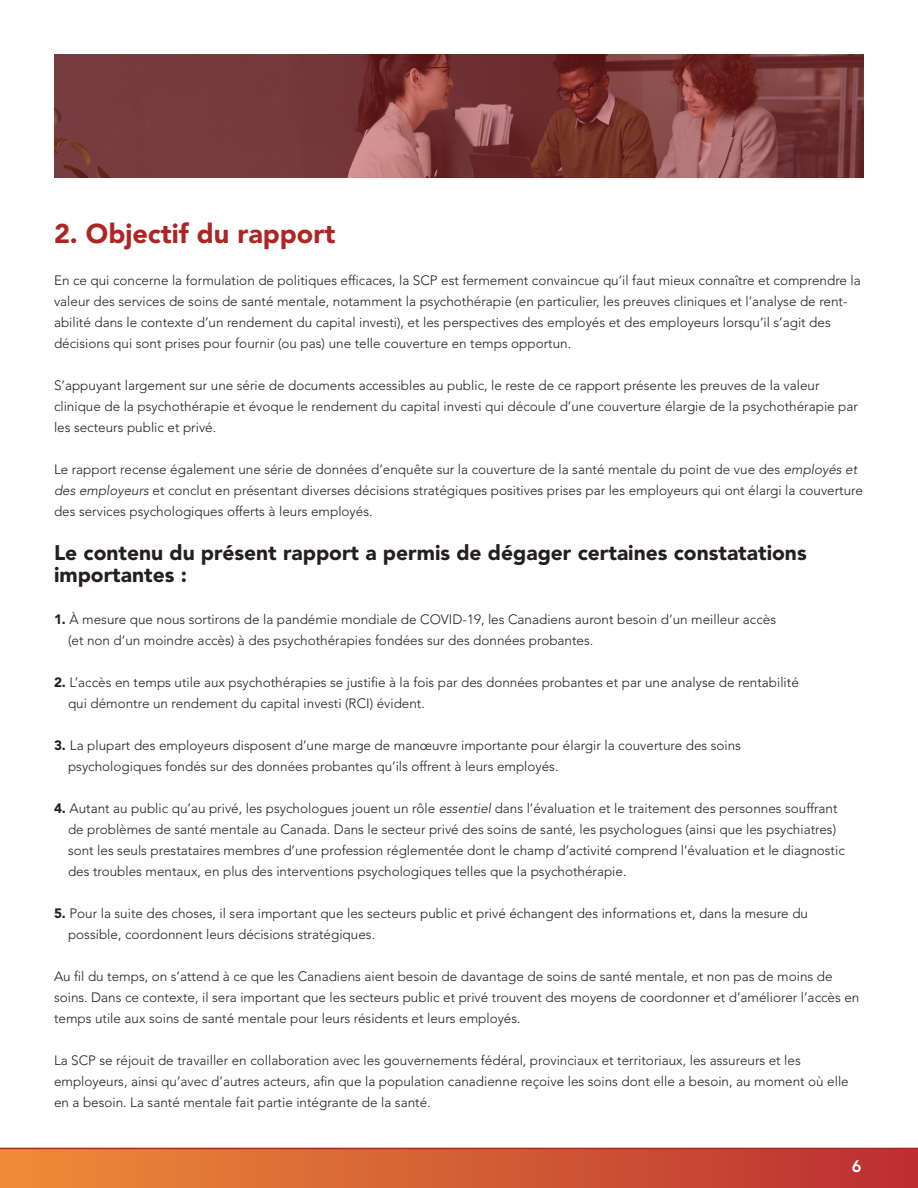
<style>
.page{position:relative;width:918px;height:1188px;background:#fff}
.page>*{position:absolute;margin:0;border:0;box-sizing:border-box;transform-origin:0 0}
.t1{font:900 27px "Avenir LT Std";color:#ae2525}
.t2{font:900 21px/22.5px "Avenir LT Std";color:#231f20}
.Page_Number{font:800 16.5px "Avenir LT Std";color:#fff}
.t3{font:300 13.5px/21px "Avenir LT Std";color:#231f20}
.s1{font-style:italic}
.s2{font-weight:900}
</style>
<div class="page">
<div style="left:0;top:1149px;width:918px;height:39px;background:linear-gradient(to right,#ee8d38,#bb2f32)"></div>
<hr style="left:0;top:1148px;width:918px;height:1px;background:#ae2525">
<svg style="left:54px;top:54px;width:810px;height:123px;background:#7c3d3d"></svg>
<h2 class="t1" style="left:54px;top:217px;width:283px">2. Objectif du rapport</h2>
<p class="t3" style="left:54px;top:270px;width:808px">En ce qui concerne la formulation de politiques efficaces, la SCP est fermement convaincue qu’il faut mieux connaître et comprendre la valeur des services de soins de santé mentale, notamment la psychothérapie (en particulier, les preuves cliniques et l’analyse de rent&shy;abilité dans le contexte d’un rendement du capital investi), et les perspectives des employés et des employeurs lorsqu’il s’agit des</p>
<p class="t3" style="left:54px;top:333px;width:519px">décisions qui sont prises pour fournir (ou pas) une telle couverture en temps opportun.</p>
<p class="t3" style="left:54px;top:375px;width:806px">S’appuyant largement sur une série de documents accessibles au public, le reste de ce rapport présente les preuves de la valeur clinique de la psychothérapie et évoque le rendement du capital investi qui découle d’une couverture élargie de la psychothérapie par les secteurs public et privé.</p>
<p class="t3" style="left:54px;top:459px;width:811px">Le rapport recense également une série de données d’enquête sur la couverture de la santé mentale du point de vue des <span class="s1">employés et des employeurs</span> et conclut en présentant diverses décisions stratégiques positives prises par les employeurs qui ont élargi la couverture des services psychologiques offerts à leurs employés.</p>
<h3 class="t2" style="left:54px;top:541px;width:754px">Le contenu du présent rapport a permis de dégager certaines constatations importantes :</h3>
<p class="t3" style="left:68px;top:609px;width:710px;text-indent:-14px"><span class="s2">1.</span> À mesure que nous sortirons de la pandémie mondiale de COVID-19, les Canadiens auront besoin d’un meilleur accès (et non d’un moindre accès) à des psychothérapies fondées sur des données probantes.</p>
<p class="t3" style="left:68px;top:672px;width:732px;text-indent:-14px"><span class="s2">2.</span> L’accès en temps utile aux psychothérapies se justifie à la fois par des données probantes et par une analyse de rentabilité qui démontre un rendement du capital investi (RCI) évident.</p>
<p class="t3" style="left:68px;top:735px;width:675px;text-indent:-14px"><span class="s2">3.</span> La plupart des employeurs disposent d’une marge de manœuvre importante pour élargir la couverture des soins psychologiques fondés sur des données probantes qu’ils offrent à leurs employés.</p>
<p class="t3" style="left:68px;top:798px;width:778px;text-indent:-14px"><span class="s2">4.</span> Autant au public qu’au privé, les psychologues jouent un rôle <span class="s1">essentiel</span> dans l’évaluation et le traitement des personnes souffrant de problèmes de santé mentale au Canada. Dans le secteur privé des soins de santé, les psychologues (ainsi que les psychiatres) sont les seuls prestataires membres d’une profession réglementée dont le champ d’activité comprend l’évaluation et le diagnostic des troubles mentaux, en plus des interventions psychologiques telles que la psychothérapie.</p>
<p class="t3" style="left:68px;top:903px;width:742px;text-indent:-14px"><span class="s2">5.</span> Pour la suite des choses, il sera important que les secteurs public et privé échangent des informations et, dans la mesure du possible, coordonnent leurs décisions stratégiques.</p>
<p class="t3" style="left:54px;top:966px;width:807px">Au fil du temps, on s’attend à ce que les Canadiens aient besoin de davantage de soins de santé mentale, et non pas de moins de soins. Dans ce contexte, il sera important que les secteurs public et privé trouvent des moyens de coordonner et d’améliorer l’accès en temps utile aux soins de santé mentale pour leurs résidents et leurs employés.</p>
<p class="t3" style="left:54px;top:1050px;width:796px">La SCP se réjouit de travailler en collaboration avec les gouvernements fédéral, provinciaux et territoriaux, les assureurs et les employeurs, ainsi qu’avec d’autres acteurs, afin que la population canadienne reçoive les soins dont elle a besoin, au moment où elle en a besoin. La santé mentale fait partie intégrante de la santé.</p>
<p class="Page_Number" style="left:852px;top:1156px;width:11px">6</p>
</div>
